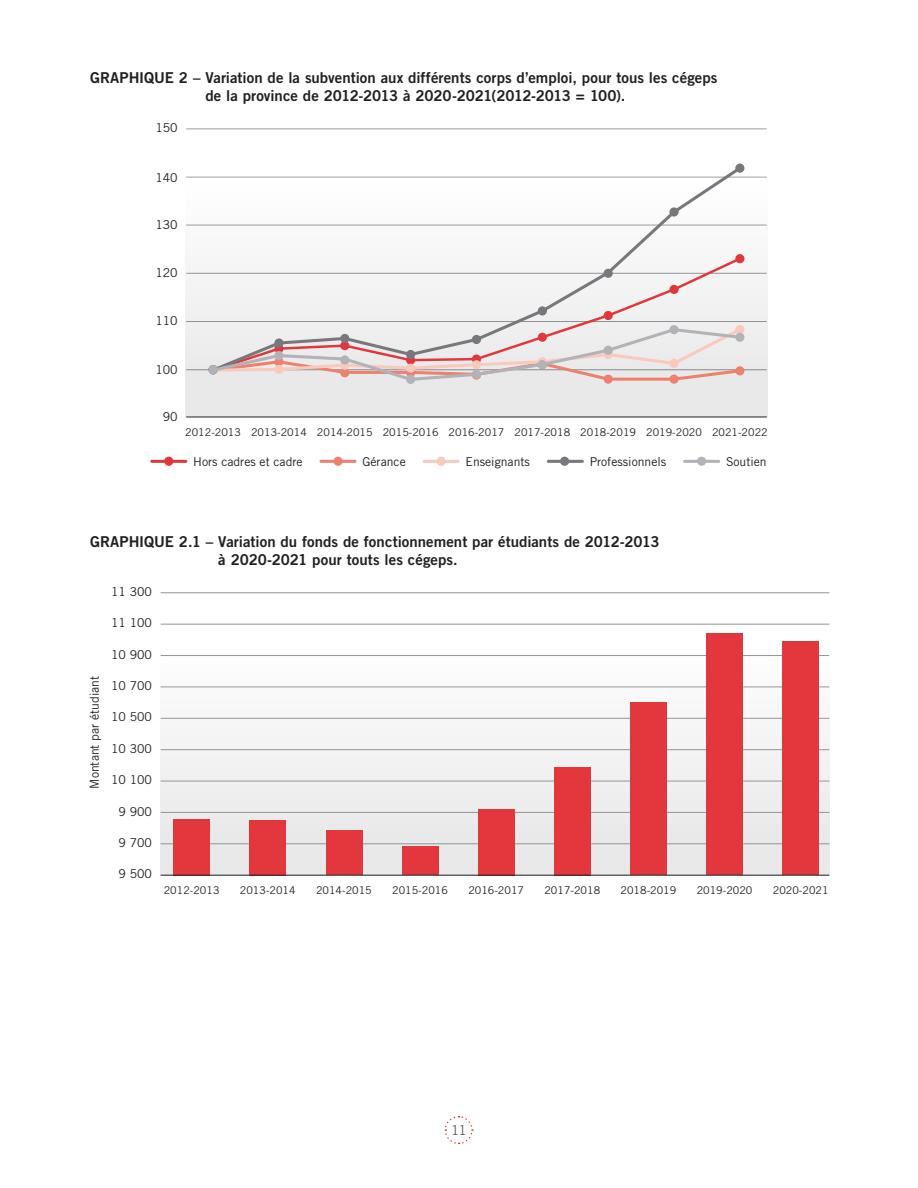
<style>
.page{position:relative;width:918px;height:1188px;background:#fff}
.page>*{position:absolute;margin:0;border:0;box-sizing:border-box;transform-origin:0 0}
.t1{font:15px/18px "Trade Gothic LT Std Bd 2";color:#231f20}
.t2{font:13.5px "Trade Gothic LT Std";color:#57585a}
.t3{font:12.15px "Trade Gothic LT Std";color:#231f20}
.t4{font:10.65px "Trade Gothic LT Std";color:#231f20}
</style>
<div class="page">
<svg style="left:444px;top:1116px;width:30px;height:29px"></svg>
<hr style="left:186px;top:417px;width:581px;height:1px;background:#231f20">
<div style="left:186px;top:129px;width:581px;height:288px;background:#f4f4f5"></div>
<svg style="left:604px;top:375px;width:9px;height:9px"></svg>
<svg style="left:669px;top:375px;width:10px;height:9px"></svg>
<svg style="left:209px;top:164px;width:535px;height:161px"></svg>
<div style="left:538px;top:306px;width:9px;height:10px;background:#76787b;border-radius:50%"></div>
<div style="left:604px;top:269px;width:9px;height:9px;background:#76787b;border-radius:50%"></div>
<div style="left:669px;top:207px;width:10px;height:10px;background:#76787b;border-radius:50%"></div>
<div style="left:735px;top:164px;width:9px;height:9px;background:#76787b;border-radius:50%"></div>
<svg style="left:209px;top:325px;width:535px;height:57px"></svg>
<div style="left:209px;top:365px;width:9px;height:9px;background:#b2b3b7;border-radius:50%"></div>
<div style="left:274px;top:351px;width:10px;height:9px;background:#b2b3b7;border-radius:50%"></div>
<div style="left:340px;top:355px;width:9px;height:10px;background:#b2b3b7;border-radius:50%"></div>
<div style="left:406px;top:375px;width:9px;height:9px;background:#b2b3b7;border-radius:50%"></div>
<div style="left:472px;top:370px;width:9px;height:9px;background:#b2b3b7;border-radius:50%"></div>
<div style="left:538px;top:360px;width:9px;height:9px;background:#b2b3b7;border-radius:50%"></div>
<div style="left:604px;top:346px;width:9px;height:9px;background:#b2b3b7;border-radius:50%"></div>
<div style="left:669px;top:325px;width:10px;height:9px;background:#b2b3b7;border-radius:50%"></div>
<div style="left:735px;top:333px;width:9px;height:9px;background:#b2b3b7;border-radius:50%"></div>
<hr style="left:321px;top:460px;width:34px;height:3px;background:#ec8170">
<div style="left:333px;top:457px;width:10px;height:9px;background:#ec8170;border-radius:50%"></div>
<hr style="left:424px;top:460px;width:34px;height:3px;background:#f7cabd">
<div style="left:437px;top:457px;width:9px;height:9px;background:#f7cabd;border-radius:50%"></div>
<hr style="left:548px;top:460px;width:34px;height:3px;background:#76787b">
<div style="left:560px;top:457px;width:9px;height:9px;background:#76787b;border-radius:50%"></div>
<hr style="left:685px;top:460px;width:34px;height:3px;background:#b2b3b7">
<div style="left:697px;top:457px;width:9px;height:9px;background:#b2b3b7;border-radius:50%"></div>
<hr style="left:152px;top:460px;width:34px;height:3px;background:#e1373d">
<div style="left:164px;top:457px;width:9px;height:9px;background:#e1373d;border-radius:50%"></div>
<div style="left:161px;top:593px;width:668px;height:282px;background:linear-gradient(to bottom,#fff,#e7e7e7)"></div>
<hr style="left:161px;top:812px;width:668px;height:1px;background:#939598">
<hr style="left:161px;top:781px;width:668px;height:1px;background:#939598">
<hr style="left:161px;top:749px;width:668px;height:1px;background:#939598">
<hr style="left:161px;top:718px;width:668px;height:1px;background:#939598">
<hr style="left:161px;top:687px;width:668px;height:1px;background:#939598">
<hr style="left:161px;top:655px;width:668px;height:1px;background:#939598">
<hr style="left:161px;top:843px;width:668px;height:1px;background:#939598">
<hr style="left:161px;top:624px;width:668px;height:1px;background:#939598">
<hr style="left:161px;top:592px;width:668px;height:1px;background:#939598">
<div style="left:173px;top:819px;width:37px;height:56px;background:#e1373d"></div>
<div style="left:250px;top:820px;width:36px;height:55px;background:#e1373d"></div>
<div style="left:326px;top:830px;width:36px;height:45px;background:#e1373d"></div>
<div style="left:402px;top:846px;width:37px;height:29px;background:#e1373d"></div>
<div style="left:478px;top:809px;width:37px;height:66px;background:#e1373d"></div>
<div style="left:554px;top:767px;width:37px;height:108px;background:#e1373d"></div>
<div style="left:630px;top:702px;width:37px;height:173px;background:#e1373d"></div>
<div style="left:706px;top:634px;width:37px;height:241px;background:#e1373d"></div>
<div style="left:783px;top:641px;width:36px;height:234px;background:#e1373d"></div>
<hr style="left:161px;top:875px;width:668px;height:1px;background:#231f20">
<p class="t1" style="left:205px;top:68px;width:514px;text-indent:-115px">GRAPHIQUE 2 – Variation de la subvention aux différents corps d’emploi, pour tous les cégeps de la province de 2012-2013 à 2020-2021(2012-2013 = 100).</p>
<p class="t3" style="left:155px;top:121px;width:24px">150</p>
<p class="t3" style="left:155px;top:170px;width:24px">140</p>
<p class="t3" style="left:155px;top:218px;width:24px">130</p>
<p class="t3" style="left:155px;top:265px;width:24px">120</p>
<p class="t3" style="left:155px;top:313px;width:24px">110</p>
<p class="t3" style="left:155px;top:363px;width:24px">100</p>
<p class="t3" style="left:163px;top:410px;width:16px">90</p>
<p class="t4" style="left:185px;top:426px;width:584px">2012-2013 2013-2014 2014-2015 2015-2016 2016-2017 2017-2018 2018-2019 2019-2020 2021-2022</p>
<p class="t3" style="left:193px;top:454px;width:111px">Hors cadres et cadre</p>
<p class="t3" style="left:362px;top:454px;width:45px">Gérance</p>
<p class="t3" style="left:466px;top:454px;width:66px">Enseignants</p>
<p class="t3" style="left:590px;top:454px;width:78px">Professionnels</p>
<p class="t3" style="left:726px;top:454px;width:42px">Soutien</p>
<p class="t1" style="left:218px;top:532px;width:443px;text-indent:-128px">GRAPHIQUE 2.1 – Variation du fonds de fonctionnement par étudiants de 2012-2013 à 2020-2021 pour touts les cégeps.</p>
<p class="t3" style="left:111px;top:584px;width:42px">11 300</p>
<p class="t3" style="left:111px;top:616px;width:42px">11 100</p>
<p class="t3" style="left:87px;top:789px;width:114px;rotate:-90deg">Montant par étudiant</p>
<p class="t3" style="left:111px;top:647px;width:42px">10 900</p>
<p class="t3" style="left:111px;top:678px;width:42px">10 700</p>
<p class="t3" style="left:111px;top:710px;width:42px">10 500</p>
<p class="t3" style="left:111px;top:741px;width:42px">10 300</p>
<p class="t3" style="left:111px;top:773px;width:42px">10 100</p>
<p class="t3" style="left:119px;top:804px;width:35px">9 900</p>
<p class="t3" style="left:119px;top:835px;width:35px">9 700</p>
<p class="t3" style="left:119px;top:867px;width:35px">9 500</p>
<p class="t4" style="left:164px;top:884px;width:57px">2012-2013</p>
<p class="t4" style="left:240px;top:884px;width:57px">2013-2014</p>
<p class="t4" style="left:316px;top:884px;width:57px">2014-2015</p>
<p class="t4" style="left:392px;top:884px;width:57px">2015-2016</p>
<p class="t4" style="left:468px;top:884px;width:57px">2016-2017</p>
<p class="t4" style="left:544px;top:884px;width:57px">2017-2018</p>
<p class="t4" style="left:621px;top:884px;width:57px">2018-2019</p>
<p class="t4" style="left:697px;top:884px;width:57px">2019-2020</p>
<p class="t4" style="left:773px;top:884px;width:57px">2020-2021</p>
<p class="t2" style="left:451px;top:1122px;width:17px">11</p>
</div>
